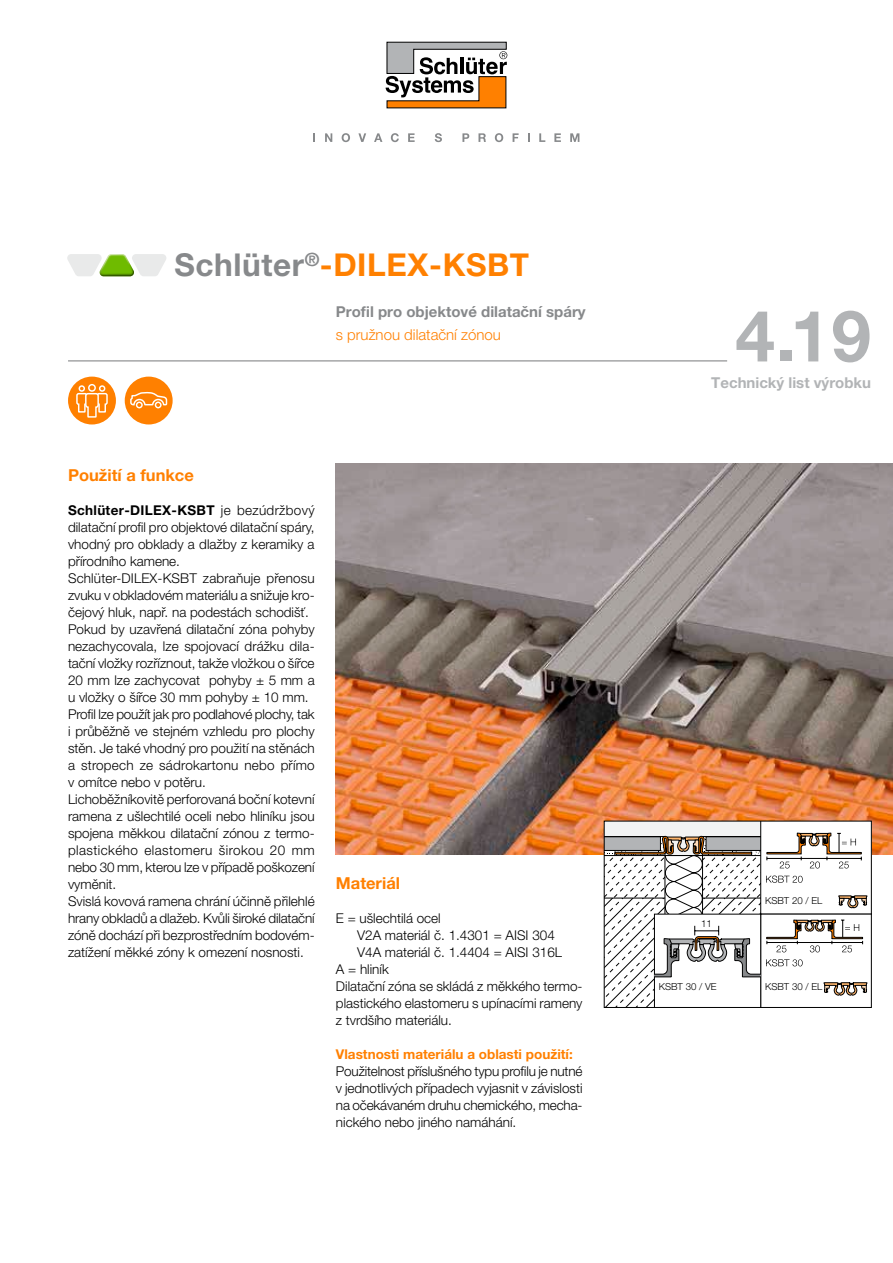
<style>
.page{position:relative;width:893px;height:1263px;background:#fff}
.page>*{position:absolute;margin:0;border:0;box-sizing:border-box;transform-origin:0 0}
.t1{font:700 71.25px "Helvetica Neue LT Pro";color:#b2b4b6}
.t2{font:700 31.5px "Helvetica Neue LT Pro";letter-spacing:.02em;color:#ff8000}
.t3{font:700 16.5px "Helvetica Neue LT Pro";color:#ff8000}
.t4{font:700 15px "Helvetica Neue LT Pro";color:#87898b}
.t5{font:300 15px "Helvetica Neue LT Pro";color:#ff8000}
.t6{font:700 15px "Helvetica Neue LT Pro";color:#b2b4b6}
.t7{font:300 13.5px/17px "Helvetica Neue LT Pro";color:#000}
.t8{font:700 13.5px "Helvetica Neue LT Pro";color:#ff8000}
.t9{font:300 9.75px "Helvetica Neue LT Pro";color:#000}
.s1{color:#87898b}
.s2{font-weight:700}
</style>
<div class="page">
<img style="left:336px;top:463px;width:557px;height:392px">
<div style="left:68px;top:377px;width:48px;height:47px;background:#ff8000;border-radius:50%"></div>
<div style="left:88px;top:384px;width:8px;height:8px;border:1px solid #fff;border-radius:50%"></div>
<svg style="left:75px;top:385px;width:33px;height:33px"></svg>
<div style="left:125px;top:377px;width:48px;height:47px;background:#ff8000;border-radius:50%"></div>
<svg style="left:129px;top:391px;width:39px;height:33px"></svg>
<svg style="left:606px;top:823px;width:264px;height:183px"></svg>
<div style="left:604px;top:821px;width:268px;height:187px;border:1px solid #000"></div>
<hr style="left:68px;top:360px;width:659px;height:1px;background:#87898b">
<svg style="left:67px;top:254px;width:99px;height:22px"></svg>
<svg style="left:386px;top:42px;width:121px;height:66px"></svg>
<svg style="left:313px;top:133px;width:2px;height:9px"></svg>
<svg style="left:325px;top:133px;width:7px;height:9px"></svg>
<svg style="left:342px;top:133px;width:8px;height:9px"></svg>
<svg style="left:358px;top:133px;width:8px;height:9px"></svg>
<svg style="left:374px;top:133px;width:8px;height:9px"></svg>
<svg style="left:391px;top:133px;width:8px;height:9px"></svg>
<svg style="left:408px;top:133px;width:7px;height:9px"></svg>
<svg style="left:435px;top:133px;width:7px;height:9px"></svg>
<svg style="left:462px;top:133px;width:7px;height:9px"></svg>
<svg style="left:478px;top:133px;width:8px;height:9px"></svg>
<svg style="left:495px;top:133px;width:8px;height:9px"></svg>
<svg style="left:513px;top:133px;width:6px;height:9px"></svg>
<svg style="left:528px;top:133px;width:2px;height:9px"></svg>
<svg style="left:539px;top:133px;width:6px;height:9px"></svg>
<svg style="left:554px;top:133px;width:7px;height:9px"></svg>
<svg style="left:570px;top:133px;width:9px;height:9px"></svg>
<h2 class="t2" style="left:174px;top:246px;width:356px"><span class="s1">Schlüter</span><sup>®</sup>-DILEX-KSBT</h2>
<p class="t4" style="left:336px;top:303px;width:251px">Profil pro objektové dilatační spáry</p>
<p class="t5" style="left:336px;top:326px;width:167px">s pružnou dilatační zónou</p>
<p class="t3" style="left:68px;top:464px;width:127px">Použití a funkce</p>
<p class="t7" style="left:68px;top:501px;width:248px"><span class="s2">Schlüter-DILEX-KSBT</span> je bezúdržbový dilatační profil pro objektové dilatační spáry, vhodný pro obklady a dlažby z keramiky a přírodního kamene.<br>Schlüter-DILEX-KSBT zabraňuje přenosu zvuku v obkladovém materiálu a snižuje kro&shy;čejový hluk, např. na podestách schodišť.<br>Pokud by uzavřená dilatační zóna pohyby nezachycovala, lze spojovací drážku dila&shy;tační vložky rozříznout, takže vložkou o šířce 20 mm lze zachycovat pohyby ± 5 mm a u vložky o šířce 30 mm pohyby ± 10 mm.<br>Profil lze použít jak pro podlahové plochy, tak i průběžně ve stejném vzhledu pro plochy stěn. Je také vhodný pro použití na stěnách a stropech ze sádrokartonu nebo přímo v omítce nebo v potěru.<br>Lichoběžníkovitě perforovaná boční kotevní ramena z ušlechtilé oceli nebo hliníku jsou spojena měkkou dilatační zónou z termo&shy;plastického elastomeru širokou 20 mm nebo 30 mm, kterou lze v případě poškození vyměnit.<br>Svislá kovová ramena chrání účinně přilehlé hrany obkladů a dlažeb. Kvůli široké dilatační zóně dochází při bezprostředním bodovém&shy;zatížení měkké zóny k omezení nosnosti.</p>
<p class="t3" style="left:336px;top:873px;width:66px">Materiál</p>
<p class="t7" style="left:336px;top:909px;width:106px">E = ušlechtilá ocel</p>
<p class="t7" style="left:357px;top:926px;width:199px">V2A materiál č. 1.4301 = AISI 304</p>
<p class="t7" style="left:357px;top:943px;width:206px">V4A materiál č. 1.4404 = AISI 316L</p>
<p class="t7" style="left:336px;top:960px;width:54px">A = hliník</p>
<p class="t7" style="left:336px;top:977px;width:248px">Dilatační zóna se skládá z měkkého termo-</p>
<p class="t7" style="left:336px;top:994px;width:248px">plastického elastomeru s upínacími rameny</p>
<p class="t7" style="left:336px;top:1011px;width:118px">z tvrdšího materiálu.</p>
<p class="t8" style="left:336px;top:1046px;width:238px">Vlastnosti materiálu a oblasti použití:</p>
<p class="t7" style="left:336px;top:1062px;width:248px;text-align:justify">Použitelnost příslušného typu profilu je nutné v jednotlivých případech vyjasnit v závislosti na očekávaném druhu chemického, mecha&shy;nického nebo jiného namáhání.</p>
<h1 class="t1" style="left:735px;top:292px;width:137px">4.19</h1>
<p class="t6" style="left:711px;top:373px;width:161px">Technický list výrobku</p>
<p class="t9" style="left:701px;top:917px;width:12px">11</p>
<p class="t9" style="left:765px;top:894px;width:59px">KSBT 20 / EL</p>
<p class="t9" style="left:659px;top:981px;width:59px">KSBT 30 / VE</p>
<p class="t9" style="left:765px;top:981px;width:59px">KSBT 30 / EL</p>
</div>
